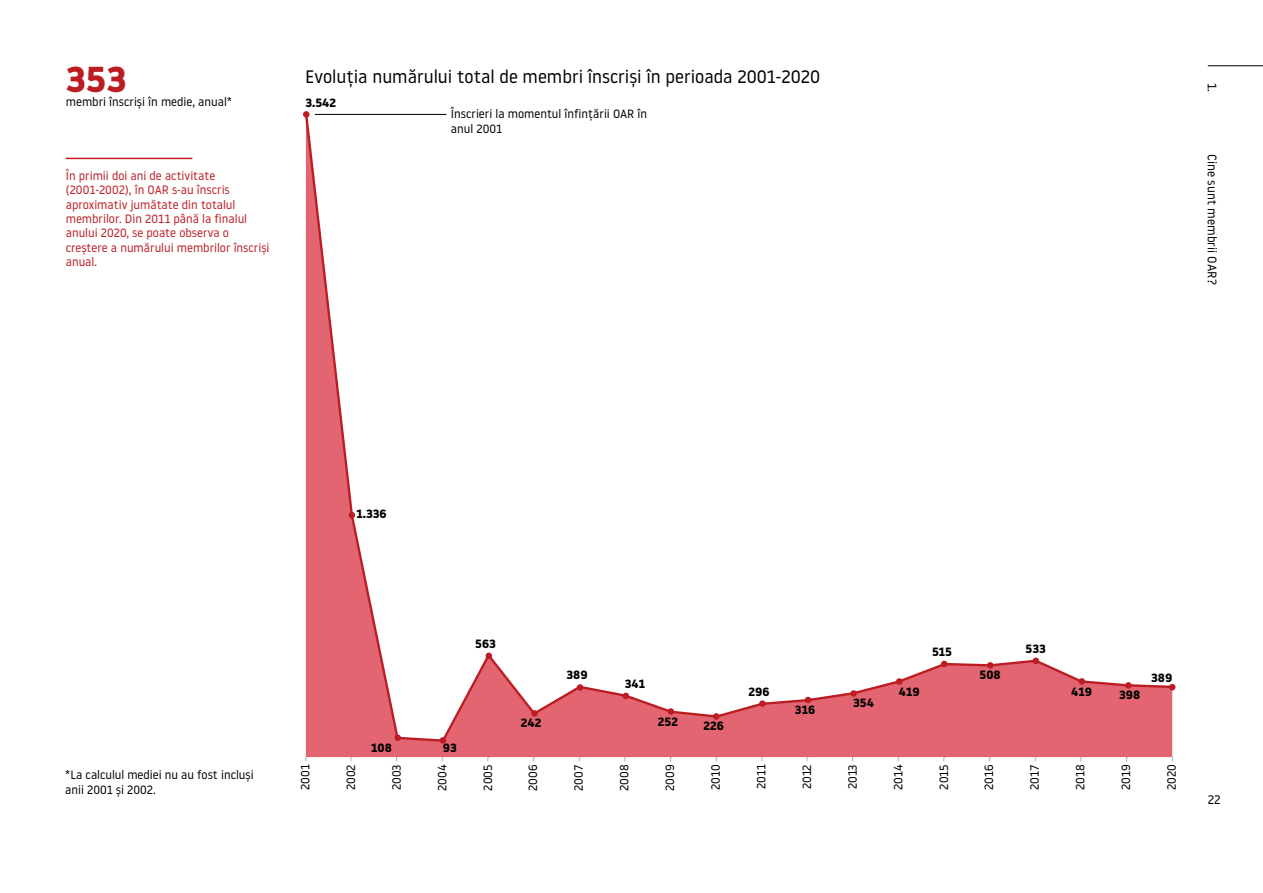
<style>
.page{position:relative;width:1263px;height:893px;background:#fff}
.page>*{position:absolute;margin:0;border:0;box-sizing:border-box;transform-origin:0 0}
.t1{font:700 36px "Noway";color:#bc1d23}
.t2{font:18px "Noway";color:#000}
.t3{font:12.45px "Noway";color:#000}
.t4{font:12px/14.4px "Noway";color:#000}
.t5{font:12px/14.4px "Noway";color:#bc1d23}
.t6{font:700 12px "Noway";color:#000}
</style>
<div class="page">
<div style="left:306px;top:743px;width:866px;height:14px;background:#e26571"></div>
<svg style="left:305px;top:112px;width:869px;height:631px"></svg>
<hr style="left:66px;top:158px;width:126px;height:1px;background:#bc1d23">
<div style="left:303px;top:111px;width:6px;height:7px;background:#bc1d23;border-radius:50%"></div>
<svg style="left:349px;top:512px;width:6px;height:6px"></svg>
<div style="left:394px;top:734px;width:7px;height:7px;background:#bc1d23;border-radius:50%"></div>
<div style="left:439px;top:737px;width:7px;height:7px;background:#bc1d23;border-radius:50%"></div>
<svg style="left:486px;top:653px;width:6px;height:6px"></svg>
<div style="left:531px;top:710px;width:7px;height:7px;background:#bc1d23;border-radius:50%"></div>
<div style="left:622px;top:693px;width:7px;height:6px;background:#bc1d23;border-radius:50%"></div>
<div style="left:577px;top:684px;width:6px;height:7px;background:#bc1d23;border-radius:50%"></div>
<div style="left:668px;top:708px;width:6px;height:7px;background:#bc1d23;border-radius:50%"></div>
<div style="left:713px;top:713px;width:6px;height:7px;background:#bc1d23;border-radius:50%"></div>
<div style="left:759px;top:700px;width:7px;height:7px;background:#bc1d23;border-radius:50%"></div>
<svg style="left:805px;top:697px;width:6px;height:6px"></svg>
<div style="left:850px;top:690px;width:7px;height:7px;background:#bc1d23;border-radius:50%"></div>
<div style="left:896px;top:678px;width:6px;height:7px;background:#bc1d23;border-radius:50%"></div>
<svg style="left:941px;top:661px;width:6px;height:6px"></svg>
<div style="left:987px;top:662px;width:6px;height:7px;background:#bc1d23;border-radius:50%"></div>
<div style="left:1032px;top:658px;width:7px;height:6px;background:#bc1d23;border-radius:50%"></div>
<div style="left:1078px;top:678px;width:7px;height:7px;background:#bc1d23;border-radius:50%"></div>
<div style="left:1125px;top:682px;width:7px;height:7px;background:#bc1d23;border-radius:50%"></div>
<svg style="left:1169px;top:684px;width:6px;height:6px"></svg>
<hr style="left:315px;top:114px;width:131px;height:1px;background:#000">
<hr style="left:1208px;top:65px;width:55px;height:1px;background:#000">
<h1 class="t1" style="left:66px;top:58px;width:62px">353</h1>
<h2 class="t2" style="left:305px;top:64px;width:517px">Evoluția numărului total de membri înscriși în perioada 2001-2020</h2>
<p class="t4" style="left:66px;top:94px;width:168px">membri înscriși în medie, anual*</p>
<p class="t6" style="left:305px;top:96px;width:32px">3.542</p>
<p class="t4" style="left:451px;top:106px;width:198px">Înscrieri la momentul înfințării OAR în anul 2001</p>
<p class="t5" style="left:66px;top:168px;width:205px">În primii doi ani de activitate (2001-2002), în OAR s-au înscris aproximativ jumătate din totalul membrilor. Din 2011 până la finalul anului 2020, se poate observa o creștere a numărului membrilor înscriși anual.</p>
<p class="t3" style="left:1220px;top:83px;width:10px;rotate:90deg">1.</p>
<p class="t3" style="left:1220px;top:154px;width:132px;rotate:90deg">Cine sunt membrii OAR?</p>
<p class="t6" style="left:356px;top:507px;width:32px">1.336</p>
<p class="t4" style="left:65px;top:767px;width:190px">*La calculul mediei nu au fost incluși anii 2001 și 2002.</p>
<p class="t6" style="left:475px;top:636px;width:22px">563</p>
<p class="t6" style="left:371px;top:740px;width:22px">108</p>
<p class="t6" style="left:443px;top:741px;width:15px">93</p>
<p class="t6" style="left:932px;top:645px;width:22px">515</p>
<p class="t6" style="left:1025px;top:642px;width:22px">533</p>
<p class="t6" style="left:979px;top:668px;width:23px">508</p>
<p class="t6" style="left:567px;top:668px;width:23px">389</p>
<p class="t6" style="left:1151px;top:671px;width:23px">389</p>
<p class="t6" style="left:853px;top:695px;width:22px">354</p>
<p class="t6" style="left:625px;top:677px;width:22px">341</p>
<p class="t6" style="left:899px;top:684px;width:22px">419</p>
<p class="t6" style="left:1071px;top:684px;width:22px">419</p>
<p class="t6" style="left:1119px;top:688px;width:23px">398</p>
<p class="t6" style="left:748px;top:685px;width:23px">296</p>
<p class="t6" style="left:795px;top:703px;width:22px">316</p>
<p class="t6" style="left:521px;top:716px;width:22px">242</p>
<p class="t6" style="left:658px;top:714px;width:22px">252</p>
<p class="t6" style="left:704px;top:719px;width:22px">226</p>
<p class="t4" style="left:297px;top:790px;width:27px;rotate:-90deg">2001</p>
<p class="t4" style="left:343px;top:790px;width:27px;rotate:-90deg">2002</p>
<p class="t4" style="left:389px;top:790px;width:27px;rotate:-90deg">2003</p>
<p class="t4" style="left:435px;top:791px;width:28px;rotate:-90deg">2004</p>
<p class="t4" style="left:480px;top:791px;width:28px;rotate:-90deg">2005</p>
<p class="t4" style="left:525px;top:791px;width:28px;rotate:-90deg">2006</p>
<p class="t4" style="left:571px;top:791px;width:28px;rotate:-90deg">2007</p>
<p class="t4" style="left:616px;top:791px;width:28px;rotate:-90deg">2008</p>
<p class="t4" style="left:662px;top:791px;width:28px;rotate:-90deg">2009</p>
<p class="t4" style="left:708px;top:790px;width:27px;rotate:-90deg">2010</p>
<p class="t4" style="left:753px;top:789px;width:26px;rotate:-90deg">2011</p>
<p class="t4" style="left:799px;top:789px;width:27px;rotate:-90deg">2012</p>
<p class="t4" style="left:845px;top:789px;width:27px;rotate:-90deg">2013</p>
<p class="t4" style="left:891px;top:790px;width:27px;rotate:-90deg">2014</p>
<p class="t4" style="left:936px;top:790px;width:27px;rotate:-90deg">2015</p>
<p class="t4" style="left:981px;top:790px;width:27px;rotate:-90deg">2016</p>
<p class="t4" style="left:1027px;top:790px;width:27px;rotate:-90deg">2017</p>
<p class="t4" style="left:1072px;top:790px;width:27px;rotate:-90deg">2018</p>
<p class="t4" style="left:1118px;top:790px;width:27px;rotate:-90deg">2019</p>
<p class="t4" style="left:1164px;top:790px;width:27px;rotate:-90deg">2020</p>
<p class="t3" style="left:1208px;top:791px;width:14px">22</p>
</div>
